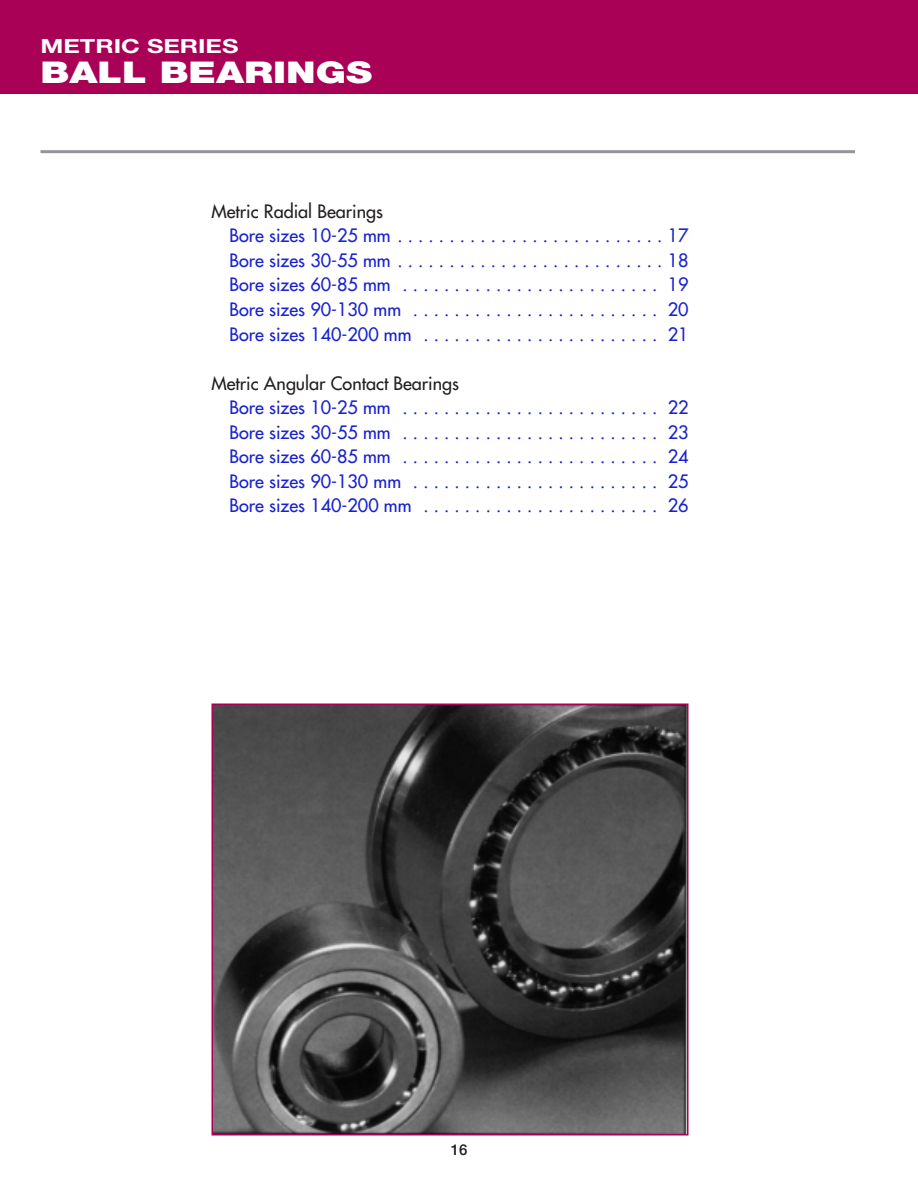
<style>
.page{position:relative;width:918px;height:1188px;background:#fff}
.page>*{position:absolute;margin:0;border:0;box-sizing:border-box;transform-origin:0 0}
.t1{font:900 30px "Helvetica Neue";color:#fff;scale:1.3 1}
.t2{font:700 19.5px "Helvetica Neue";color:#fff;scale:1.3 1}
.t3{font:18px/24.6px "Futura";color:#1822cd;text-align:justify}
.t4{font:18px "Futura";color:#231f20}
.t5{font:500 15px "Helvetica Neue";color:#231f20}
</style>
<div class="page">
<div style="left:0;top:0;width:918px;height:94px;background:#a90156"></div>
<hr style="left:40px;top:150px;width:815px;height:3px;background:#939598">
<img style="left:215px;top:707px;width:470px;height:426px">
<div style="left:212px;top:704px;width:476px;height:432px;border:2px solid #a90156"></div>
<p class="t2" style="left:40px;top:39px;width:154px">METRIC SERIES</p>
<h1 class="t1" style="left:40px;top:62px;width:257px">BALL BEARINGS</h1>
<p class="t4" style="left:212px;top:202px;width:173px">Metric Radial Bearings</p>
<p class="t3" style="left:229px;top:225px;width:460px">Bore sizes 10-25 mm . . . . . . . . . . . . . . . . . . . . . . . . . . 17<br>Bore sizes 30-55 mm . . . . . . . . . . . . . . . . . . . . . . . . . . 18<br>Bore sizes 60-85 mm . . . . . . . . . . . . . . . . . . . . . . . . . 19<br>Bore sizes 90-130 mm . . . . . . . . . . . . . . . . . . . . . . . . 20<br>Bore sizes 140-200 mm . . . . . . . . . . . . . . . . . . . . . . . 21</p>
<p class="t4" style="left:211px;top:374px;width:249px">Metric Angular Contact Bearings</p>
<p class="t3" style="left:229px;top:396px;width:460px">Bore sizes 10-25 mm . . . . . . . . . . . . . . . . . . . . . . . . . 22<br>Bore sizes 30-55 mm . . . . . . . . . . . . . . . . . . . . . . . . . 23<br>Bore sizes 60-85 mm . . . . . . . . . . . . . . . . . . . . . . . . . 24<br>Bore sizes 90-130 mm . . . . . . . . . . . . . . . . . . . . . . . . 25<br>Bore sizes 140-200 mm . . . . . . . . . . . . . . . . . . . . . . . 26</p>
<p class="t5" style="left:451px;top:1144px;width:18px">16</p>
</div>
